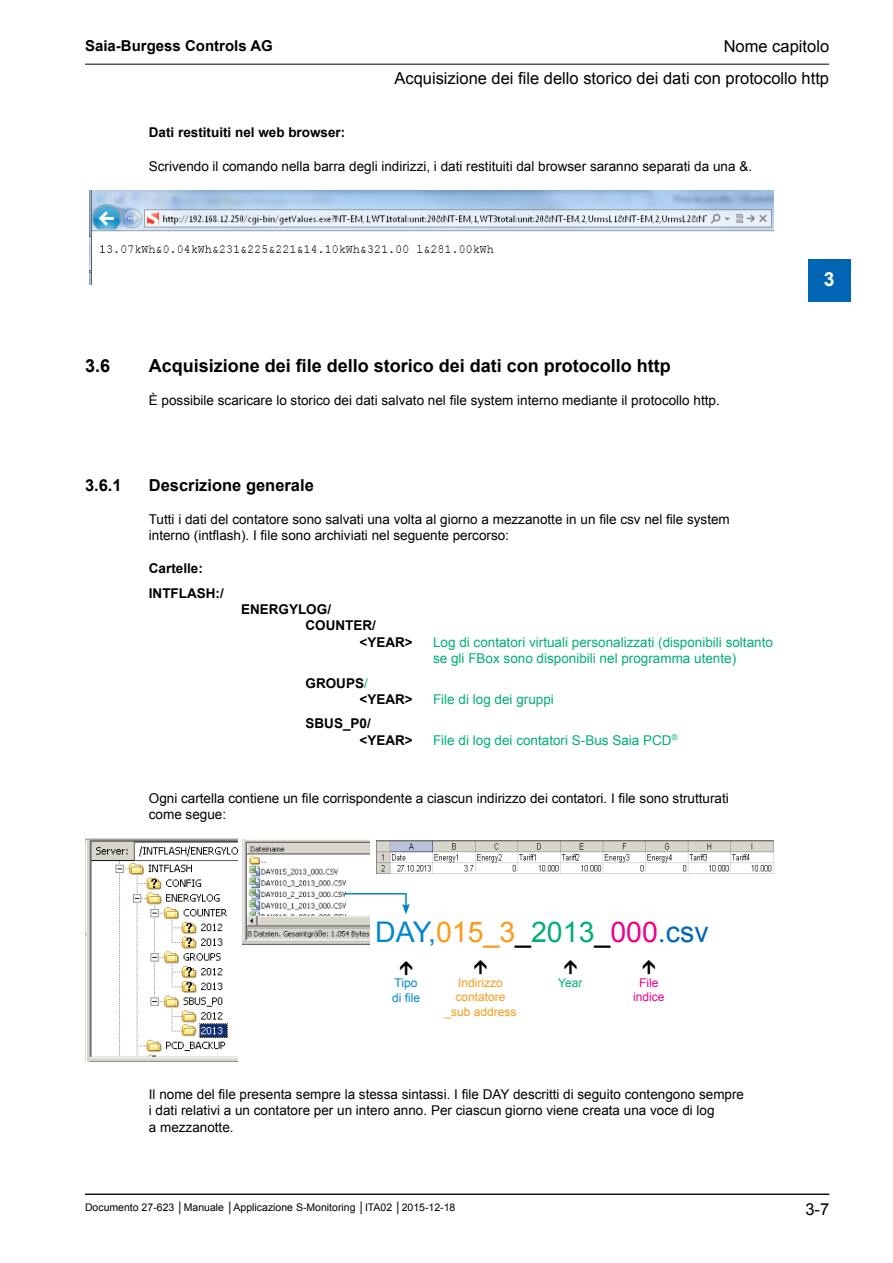
<style>
.page{position:relative;width:893px;height:1263px;background:#fff}
.page>*{position:absolute;margin:0;border:0;box-sizing:border-box;transform-origin:0 0}
.t1{font:28.5px "Arial";color:#f99b1c}
.t2{font:700 19.5px "Arial";color:#fff}
.Ueberschrift_2{font:700 18px "Arial";color:#000}
.t3{font:16.5px "Arial";color:#000}
.Ueberschrift_3{font:700 16.5px "Arial";color:#000}
.t4{font:700 15px "Arial";color:#000}
.Fliesstext{font:13.5px/16.2px "Arial";color:#000}
.Fliesstext-2{font:13.5px/16.2px "Arial";color:#00ae76}
.Fliesstext-3{font:700 13.5px "Arial";color:#000}
.t5{font:12px/14.4px "Arial";color:#f99b1c;text-align:center}
.t6{font:12px/14.4px "Arial";color:#0086ca}
.t7{font:12px/14.4px "Arial";color:#ec008c;text-align:center}
.t8{font:12px "Arial";color:#00ae76}
.t9{font:10.5px "Arial";color:#000}
.s1{font-weight:400;color:#00ae76}
.s2{color:#0086ca}
.s3{color:#000}
.s4{color:#00ae76}
.s5{color:#ec008c}
.s6{color:#0066b3}
</style>
<div class="page">
<hr style="left:85px;top:64px;width:744px;height:1px;background:#000">
<hr style="left:85px;top:1194px;width:744px;height:1px;background:#000">
<div style="left:808px;top:259px;width:42px;height:43px;background:#0066b3"></div>
<img style="left:89px;top:191px;width:685px;height:93px">
<img style="left:85px;top:839px;width:152px;height:223px">
<img style="left:242px;top:840px;width:128px;height:104px">
<img style="left:376px;top:841px;width:398px;height:32px">
<svg style="left:343px;top:892px;width:67px;height:22px"></svg>
<p class="t4" style="left:85px;top:36px;width:189px">Saia-Burgess Controls AG</p>
<p class="t3" style="left:724px;top:36px;width:107px">Nome capitolo</p>
<p class="t3" style="left:394px;top:68px;width:436px">Acquisizione dei file dello storico dei dati con protocollo http</p>
<p class="Fliesstext-3" style="left:149px;top:124px;width:198px">Dati restituiti nel web browser:</p>
<p class="Fliesstext" style="left:149px;top:158px;width:605px">Scrivendo il comando nella barra degli indirizzi, i dati restituiti dal browser saranno separati da una &amp;.</p>
<p class="Ueberschrift_2" style="left:85px;top:354px;width:27px">3.6</p>
<p class="Ueberschrift_2" style="left:149px;top:354px;width:524px">Acquisizione dei file dello storico dei dati con protocollo http</p>
<p class="Fliesstext" style="left:149px;top:393px;width:572px">È possibile scaricare lo storico dei dati salvato nel file system interno mediante il protocollo http.</p>
<p class="Ueberschrift_3" style="left:85px;top:474px;width:38px">3.6.1</p>
<p class="Ueberschrift_3" style="left:149px;top:474px;width:167px">Descrizione generale</p>
<p class="Fliesstext" style="left:149px;top:511px;width:583px">Tutti i dati del contatore sono salvati una volta al giorno a mezzanotte in un file csv nel file system interno (intflash). I file sono archiviati nel seguente percorso:</p>
<p class="Fliesstext-3" style="left:149px;top:560px;width:56px">Cartelle:</p>
<p class="Fliesstext-3" style="left:149px;top:584px;width:76px">INTFLASH:/</p>
<p class="Fliesstext-3" style="left:241px;top:600px;width:92px">ENERGYLOG/</p>
<p class="Fliesstext-3" style="left:306px;top:617px;width:72px">COUNTER/</p>
<p class="Fliesstext-3" style="left:360px;top:633px;width:55px">&lt;YEAR&gt;</p>
<p class="Fliesstext-2" style="left:433px;top:634px;width:341px">Log di contatori virtuali personalizzati (disponibili soltanto se gli FBox sono disponibili nel programma utente)</p>
<p class="Fliesstext-3" style="left:306px;top:674px;width:64px">GROUPS<span class="s1">/</span></p>
<p class="Fliesstext-3" style="left:360px;top:690px;width:55px">&lt;YEAR&gt;</p>
<p class="Fliesstext-2" style="left:433px;top:691px;width:122px">File di log dei gruppi</p>
<p class="Fliesstext-3" style="left:306px;top:715px;width:67px">SBUS_P0/</p>
<p class="Fliesstext-3" style="left:360px;top:731px;width:55px">&lt;YEAR&gt;</p>
<p class="Fliesstext-2" style="left:433px;top:732px;width:246px">File di log dei contatori S-Bus Saia PCD<sup>®</sup></p>
<p class="Fliesstext" style="left:149px;top:790px;width:582px">Ogni cartella contiene un file corrispondente a ciascun indirizzo dei contatori. I file sono strutturati come segue:</p>
<p class="t1" style="left:375px;top:913px;width:335px"><span class="s2">DAY,</span>015_3<span class="s3">_</span><span class="s4">2013</span><span class="s3">_</span><span class="s5">000</span><span class="s6">.csv</span></p>
<p class="t6" style="left:392px;top:976px;width:30px">Tipo di file</p>
<p class="t5" style="left:444px;top:975px;width:74px">Indirizzo contatore _sub address</p>
<p class="t8" style="left:558px;top:975px;width:26px">Year</p>
<p class="t7" style="left:633px;top:975px;width:33px">File indice</p>
<p class="Fliesstext" style="left:149px;top:1086px;width:597px">Il nome del file presenta sempre la stessa sintassi. I file DAY descritti di seguito contengono sempre i dati relativi a un contatore per un intero anno. Per ciascun giorno viene creata una voce di log<br>a mezzanotte.</p>
<h2 class="t2" style="left:824px;top:266px;width:12px">3</h2>
<p class="t9" style="left:85px;top:1200px;width:372px">Documento 27-623 │Manuale │Applicazione S-Monitoring │ITA02 │2015-12-18</p>
<p class="t3" style="left:805px;top:1199px;width:25px">3-7</p>
</div>
